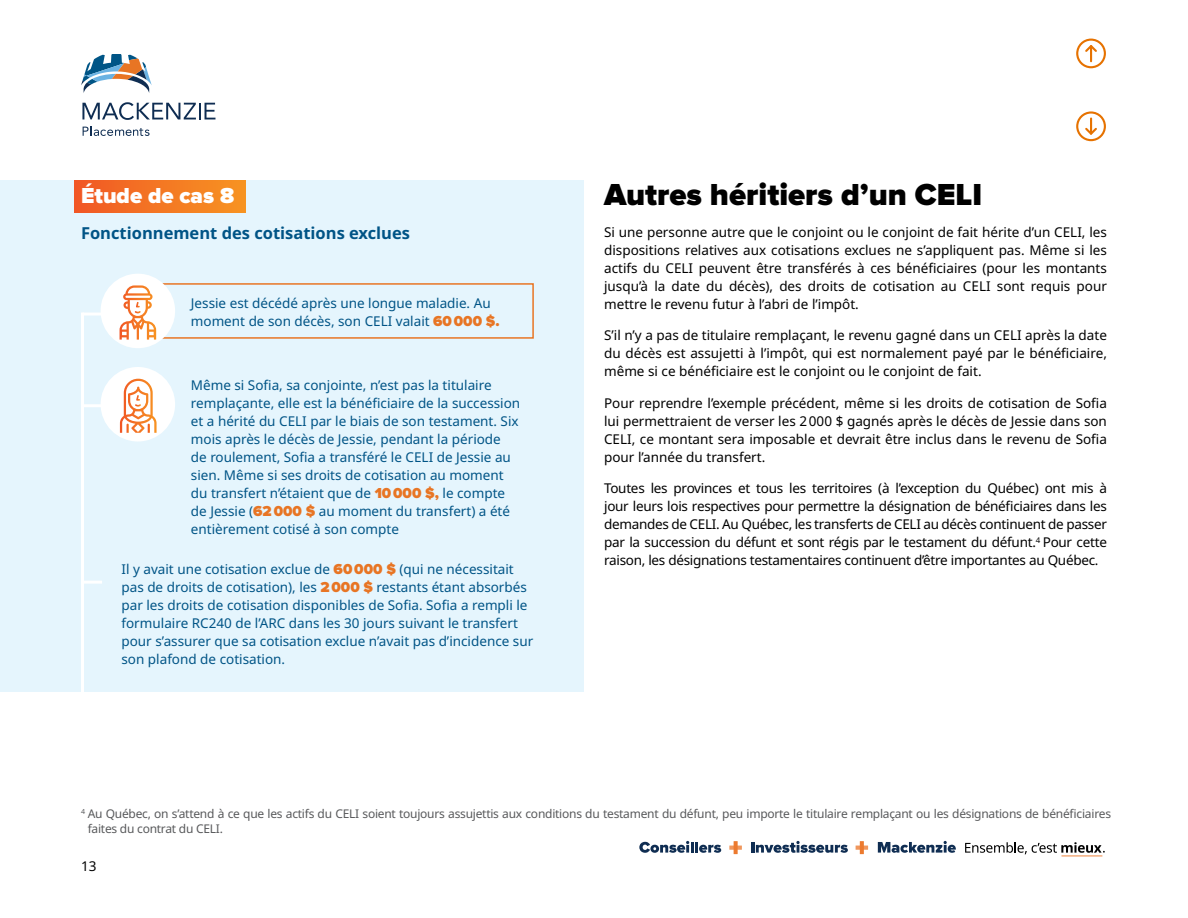
<style>
.page{position:relative;width:1188px;height:918px;background:#fff}
.page>*{position:absolute;margin:0;border:0;box-sizing:border-box;transform-origin:0 0}
.Heading_level_2_-_Pr{font:900 31.5px "Proxima Nova";color:#000}
.body_copy{font:900 22.5px "Proxima Nova";color:#fff}
.Heading_Level_4_-_bl{font:700 16.5px "Noto Sans";color:#005486}
.body_copy-2{font:13.5px/18px "Noto Sans";color:#000;text-align:justify}
.body_copy-3{font:13.5px/18px "Noto Sans";color:#005486}
.legal{font:12px/15px "Noto Sans";letter-spacing:-.02em;color:#58595b}
.s1{font-family:"Proxima Nova";font-weight:900;font-size:15px;color:#e87524}
</style>
<div class="page">
<div style="left:0;top:180px;width:584px;height:512px;background:#e5f5fd"></div>
<div style="left:74px;top:180px;width:171px;height:32px;background:linear-gradient(to right,#f05725,#f79422)"></div>
<hr style="left:81px;top:313px;width:3px;height:473px;background:#fff">
<hr style="left:82px;top:404px;width:20px;height:3px;background:#fff">
<hr style="left:82px;top:313px;width:20px;height:3px;background:#fff">
<hr style="left:82px;top:581px;width:20px;height:3px;background:#fff">
<div style="left:138px;top:283px;width:396px;height:56px;border:2px solid #e87524"></div>
<div style="left:101px;top:274px;width:74px;height:74px;background:#fff;border-radius:50%"></div>
<div style="left:101px;top:367px;width:74px;height:75px;background:#fff;border-radius:50%"></div>
<svg style="left:751px;top:841px;width:97px;height:12px"></svg>
<svg style="left:729px;top:841px;width:13px;height:13px"></svg>
<svg style="left:856px;top:841px;width:12px;height:13px"></svg>
<svg style="left:639px;top:841px;width:82px;height:12px"></svg>
<svg style="left:878px;top:841px;width:78px;height:12px"></svg>
<svg style="left:965px;top:842px;width:140px;height:14px"></svg>
<svg style="left:81px;top:54px;width:71px;height:39px"></svg>
<svg style="left:82px;top:102px;width:133px;height:18px"></svg>
<svg style="left:83px;top:126px;width:67px;height:10px"></svg>
<svg style="left:120px;top:285px;width:36px;height:55px"></svg>
<svg style="left:120px;top:379px;width:37px;height:54px"></svg>
<div style="left:1076px;top:39px;width:30px;height:29px;border:2px solid #e67200;border-radius:50%"></div>
<svg style="left:1083px;top:43px;width:16px;height:18px"></svg>
<div style="left:1076px;top:111px;width:30px;height:30px;border:2px solid #e67200;border-radius:50%"></div>
<svg style="left:1083px;top:119px;width:16px;height:18px"></svg>
<p class="body_copy" style="left:81px;top:185px;width:155px">Étude de cas 8</p>
<p class="Heading_Level_4_-_bl" style="left:81px;top:221px;width:331px">Fonctionnement des cotisations exclues</p>
<p class="body_copy-3" style="left:191px;top:295px;width:310px">Jessie est décédé après une longue maladie. Au moment de son décès, son CELI valait <span class="s1">60000 $.</span></p>
<p class="body_copy-3" style="left:191px;top:377px;width:331px">Même si Sofia, sa conjointe, n’est pas la titulaire remplaçante, elle est la bénéficiaire de la succession et a hérité du CELI par le biais de son testament. Six mois après le décès de Jessie, pendant la période<br>de roulement, Sofia a transféré le CELI de Jessie au sien. Même si ses droits de cotisation au moment du transfert n’étaient que de <span class="s1">10000 $,</span> le compte de Jessie (<span class="s1">62000 $</span> au moment du transfert) a été entièrement cotisé à son compte</p>
<p class="body_copy-3" style="left:122px;top:561px;width:413px">Il y avait une cotisation exclue de <span class="s1">60000 $</span> (qui ne nécessitait pas de droits de cotisation), les <span class="s1">2000 $</span> restants étant absorbés par les droits de cotisation disponibles de Sofia. Sofia a rempli le formulaire RC240 de l’ARC dans les 30 jours suivant le transfert pour s’assurer que sa cotisation exclue n’avait pas d’incidence sur son plafond de cotisation.</p>
<h2 class="Heading_level_2_-_Pr" style="left:604px;top:180px;width:380px">Autres héritiers d’un CELI</h2>
<p class="body_copy-2" style="left:604px;top:223px;width:504px">Si une personne autre que le conjoint ou le conjoint de fait hérite d’un CELI, les dispositions relatives aux cotisations exclues ne s’appliquent pas. Même si les actifs du CELI peuvent être transférés à ces bénéficiaires (pour les montants jusqu’à la date du décès), des droits de cotisation au CELI sont requis pour mettre le revenu futur à l’abri de l’impôt.</p>
<p class="body_copy-2" style="left:604px;top:327px;width:504px">S’il n’y a pas de titulaire remplaçant, le revenu gagné dans un CELI après la date du décès est assujetti à l’impôt, qui est normalement payé par le bénéficiaire, même si ce bénéficiaire est le conjoint ou le conjoint de fait.</p>
<p class="body_copy-2" style="left:604px;top:394px;width:504px">Pour reprendre l’exemple précédent, même si les droits de cotisation de Sofia lui permettraient de verser les 2000 $ gagnés après le décès de Jessie dans son CELI, ce montant sera imposable et devrait être inclus dans le revenu de Sofia pour l’année du transfert.</p>
<p class="body_copy-2" style="left:604px;top:480px;width:504px">Toutes les provinces et tous les territoires (à l’exception du Québec) ont mis à jour leurs lois respectives pour permettre la désignation de bénéficiaires dans les demandes de CELI. Au Québec, les transferts de CELI au décès continuent de passer par la succession du défunt et sont régis par le testament du défunt.<sup>4</sup> Pour cette raison, les désignations testamentaires continuent d’être importantes au Québec.</p>
<p class="legal" style="left:88px;top:807px;width:1025px;text-indent:-7px"><sup>4</sup> Au Québec, on s’attend à ce que les actifs du CELI soient toujours assujettis aux conditions du testament du défunt, peu importe le titulaire remplaçant ou les désignations de bénéficiaires faites du contrat du CELI.</p>
<p class="body_copy-2" style="left:81px;top:857px;width:17px">13</p>
</div>
